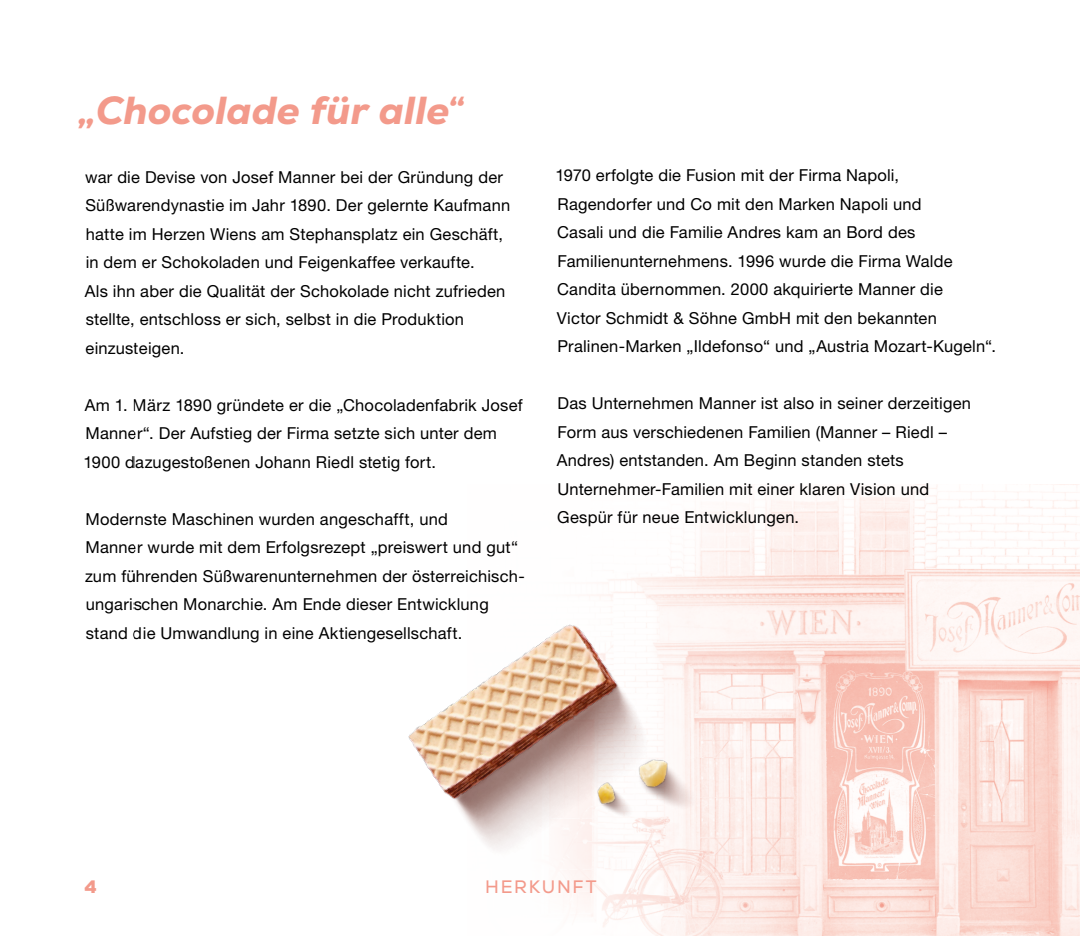
<style>
.page{position:relative;width:1080px;height:936px;background:#fff}
.page>*{position:absolute;margin:0;border:0;box-sizing:border-box;transform-origin:0 0}
.t1{font:italic 800 39px "Nexa";letter-spacing:.01em;color:#f39a8b}
.t2{font:18px "Nexa";letter-spacing:.095em;color:#f39a8b}
.t3{font:900 18px "Nexa";color:#f39a8b}
.t4{font:16.5px/28.5px "Helvetica Neue LT Pro";letter-spacing:.015em;color:#000}
</style>
<div class="page">
<img style="left:781px;top:484px;width:299px;height:451px">
<img style="left:408px;top:498px;width:373px;height:437px">
<img style="left:585px;top:776px;width:62px;height:53px">
<img style="left:615px;top:736px;width:101px;height:86px">
<h1 class="t1" style="left:78px;top:85px;width:388px">„Chocolade für alle“</h1>
<p class="t4" style="left:85px;top:162px;width:427px">war die Devise von Josef Manner bei der Gründung der Süßwarendynastie im Jahr 1890. Der gelernte Kaufmann hatte im Herzen Wiens am Stephansplatz ein Geschäft, in dem er Schokoladen und Feigenkaffee verkaufte.<br>Als ihn aber die Qualität der Schokolade nicht zufrieden stellte, entschloss er sich, selbst in die Produktion einzusteigen.</p>
<p class="t4" style="left:83px;top:390px;width:441px">Am 1. März 1890 gründete er die „Chocoladenfabrik Josef<br>Manner“. Der Aufstieg der Firma setzte sich unter dem<br>1900 dazugestoßenen Johann Riedl stetig fort.</p>
<p class="t4" style="left:85px;top:504px;width:441px">Modernste Maschinen wurden angeschafft, und<br>Manner wurde mit dem Erfolgsrezept „preiswert und gut“ zum führenden Süßwarenunternehmen der österreichisch&shy;ungarischen Monarchie. Am Ende dieser Entwicklung stand die Umwandlung in eine Aktiengesellschaft.</p>
<p class="t4" style="left:555px;top:161px;width:442px">1970 erfolgte die Fusion mit der Firma Napoli, Ragendorfer und Co mit den Marken Napoli und<br>Casali und die Familie Andres kam an Bord des Familienunternehmens. 1996 wurde die Firma Walde Candita übernommen. 2000 akquirierte Manner die<br>Victor Schmidt &amp; Söhne GmbH mit den bekannten Pralinen-Marken „Ildefonso“ und „Austria Mozart-Kugeln“.</p>
<p class="t4" style="left:557px;top:389px;width:416px">Das Unternehmen Manner ist also in seiner derzeitigen Form aus verschiedenen Familien (Manner – Riedl – Andres) entstanden. Am Beginn standen stets Unternehmer-Familien mit einer klaren Vision und Gespür für neue Entwicklungen.</p>
<p class="t3" style="left:85px;top:874px;width:14px">4</p>
<p class="t2" style="left:485px;top:875px;width:113px">HERKUNFT</p>
</div>
